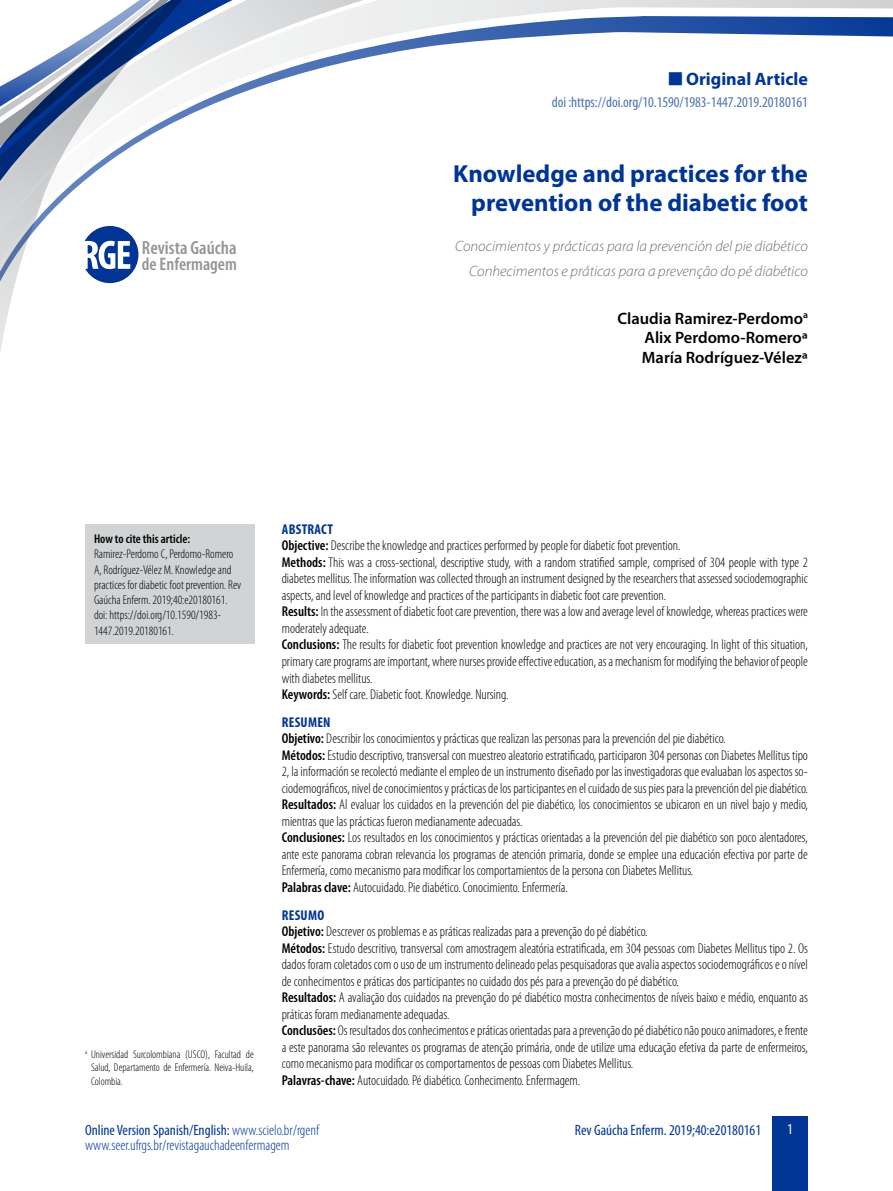
<style>
.page{position:relative;width:893px;height:1191px;background:#fff}
.page>*{position:absolute;margin:0;border:0;box-sizing:border-box;transform-origin:0 0}
.t1{font:700 24.75px/29.7px "Myriad Pro";color:#003595;text-align:right}
.t2{font:600 condensed 19.05px "Myriad Pro";color:#939598}
.t3{font:600 condensed 18.15px "Myriad Pro";color:#939598}
.t4{font:700 18px "Myriad Pro";color:#003595}
.t5{font:600 16.5px/19.5px "Myriad Pro";color:#000;text-align:justify}
.t6{font:italic 300 15px/25px "Myriad Pro";color:#6d6e71;text-align:right}
.t7{font:300 condensed 15px/15px "Myriad Pro";color:#003595}
.t8{font:condensed 15px "Myriad Pro";letter-spacing:-.005em;color:#4d72b4}
.t9{font:condensed 15px "Myriad Pro";color:#003595}
.t10{font:condensed 15px "Myriad Pro";color:#fff}
.t11{font:300 condensed 14.25px/16.5px "Myriad Pro";color:#000}
.t12{font:300 condensed 12.75px/15.3px "Myriad Pro";color:#000}
.t13{font:600 condensed 12.75px "Myriad Pro";color:#000}
.t14{font:300 condensed 11.25px/13.5px "Myriad Pro";color:#000;text-align:justify}
.s1{font-weight:700;color:#003595}
.s2{font-weight:600}
.s3{font-weight:400}
</style>
<div class="page">
<svg style="left:202px;top:0;width:691px;height:109px"></svg>
<svg style="left:0;top:0;width:202px;height:352px"></svg>
<svg style="left:85px;top:226px;width:53px;height:57px"></svg>
<div style="left:772px;top:1116px;width:36px;height:75px;background:#003595"></div>
<div style="left:85px;top:524px;width:169px;height:119px;background:#d1d3d4"></div>
<svg style="left:669px;top:72px;width:13px;height:13px"></svg>
<p class="t4" style="left:686px;top:67px;width:123px">Original Article</p>
<h2 class="t2" style="left:142px;top:237px;width:96px">Revista Gaúcha</h2>
<p class="t3" style="left:142px;top:254px;width:96px">de Enfermagem</p>
<p class="t8" style="left:552px;top:94px;width:258px">doi :https://doi.org/10.1590/1983-1447.2019.20180161</p>
<h1 class="t1" style="left:453px;top:158px;width:356px">Knowledge and practices for the prevention of the diabetic foot</h1>
<p class="t6" style="left:455px;top:234px;width:354px">Conocimientos y prácticas para la prevención del pie diabético<br>Conhecimentos e práticas para a prevenção do pé diabético</p>
<p class="t5" style="left:642px;top:309px;width:168px;text-indent:-24px">Claudia Ramirez-Perdomo<sup>a </sup>Alix Perdomo-Romeroª María Rodríguez-Vélezª</p>
<p class="t13" style="left:94px;top:532px;width:98px">How to cite this article:</p>
<p class="t12" style="left:94px;top:546px;width:149px">Ramirez-Perdomo C, Perdomo-Romero A, Rodríguez-Vélez M. Knowledge and practices for diabetic foot prevention. Rev Gaúcha Enferm. 2019;40:e20180161. doi: https://doi.org/10.1590/1983- 1447.2019.20180161.</p>
<p class="t14" style="left:91px;top:1047px;width:164px;text-indent:-6px"><sup>a</sup> Universidad Surcolombiana (USCO), Facultad de Salud, Departamento de Enfermería. Neiva-Huila, Colombia.</p>
<p class="t11" style="left:282px;top:521px;width:528px"><span class="s1">ABSTRACT<br></span><span class="s2">Objective:</span> Describe the knowledge and practices performed by people for diabetic foot prevention.<br><span class="s2">Methods:</span> This was a cross-sectional, descriptive study, with a random stratified sample, comprised of 304 people with type 2 diabetes mellitus. The information was collected through an instrument designed by the researchers that assessed sociodemographic aspects, and level of knowledge and practices of the participants in diabetic foot care prevention.<br><span class="s2">Results:</span> In the assessment of diabetic foot care prevention, there was a low and average level of knowledge, whereas practices were moderately adequate.<br><span class="s2">Conclusions:</span> The results for diabetic foot prevention knowledge and practices are not very encouraging. In light of this situation, primary care programs are important, where nurses provide effective education, as a mechanism for modifying the behavior of people with diabetes mellitus.<br><span class="s2">Keywords:</span> Self care. Diabetic foot. Knowledge. Nursing.</p>
<p class="t11" style="left:282px;top:714px;width:528px"><span class="s1">RESUMEN<br></span><span class="s2">Objetivo:</span> Describir los conocimientos y prácticas que realizan las personas para la prevención del pie diabético.<br><span class="s2">Métodos:</span> Estudio descriptivo, transversal con muestreo aleatorio estratificado, participaron 304 personas con Diabetes Mellitus tipo 2, la información se recolectó mediante el empleo de un instrumento diseñado por las investigadoras que evaluaban los aspectos so&shy;ciodemográficos, nivel de conocimientos y prácticas de los participantes en el cuidado de sus pies para la prevención del pie diabético.<br><span class="s2">Resultados:</span> Al evaluar los cuidados en la prevención del pie diabético, los conocimientos se ubicaron en un nivel bajo y medio, mientras que las prácticas fueron medianamente adecuadas.<br><span class="s2">Conclusiones:</span> Los resultados en los conocimientos y prácticas orientadas a la prevención del pie diabético son poco alentadores, ante este panorama cobran relevancia los programas de atención primaria, donde se emplee una educación efectiva por parte de Enfermería, como mecanismo para modificar los comportamientos de la persona con Diabetes Mellitus.<br><span class="s2">Palabras clave:</span> Autocuidado. Pie diabético. Conocimiento. Enfermería.</p>
<p class="t11" style="left:282px;top:907px;width:528px"><span class="s1">RESUMO<br></span><span class="s2">Objetivo:</span> Descrever os problemas e as práticas realizadas para a prevenção do pé diabético.<br><span class="s2">Métodos:</span> Estudo descritivo, transversal com amostragem aleatória estratificada, em 304 pessoas com Diabetes Mellitus tipo 2. Os dados foram coletados com o uso de um instrumento delineado pelas pesquisadoras que avalia aspectos sociodemográficos e o nível de conhecimentos e práticas dos participantes no cuidado dos pés para a prevenção do pé diabético.<br><span class="s2">Resultados:</span> A avaliação dos cuidados na prevenção do pé diabético mostra conhecimentos de níveis baixo e médio, enquanto as práticas foram medianamente adequadas.<br><span class="s2">Conclusões:</span> Os resultados dos conhecimentos e práticas orientadas para a prevenção do pé diabético não pouco animadores, e frente a este panorama são relevantes os programas de atenção primária, onde de utilize uma educação efetiva da parte de enfermeiros, como mecanismo para modificar os comportamentos de pessoas com Diabetes Mellitus.<br><span class="s2">Palavras-chave:</span> Autocuidado. Pé diabético. Conhecimento. Enfermagem.</p>
<p class="t7" style="left:85px;top:1123px;width:235px"><span class="s3">Online Version Spanish/English:</span> www.scielo.br/rgenf www.seer.ufrgs.br/revistagauchadeenfermagem</p>
<p class="t9" style="left:575px;top:1122px;width:188px">Rev Gaúcha Enferm. 2019;40:e20180161</p>
<p class="t10" style="left:787px;top:1121px;width:7px">1</p>
</div>
